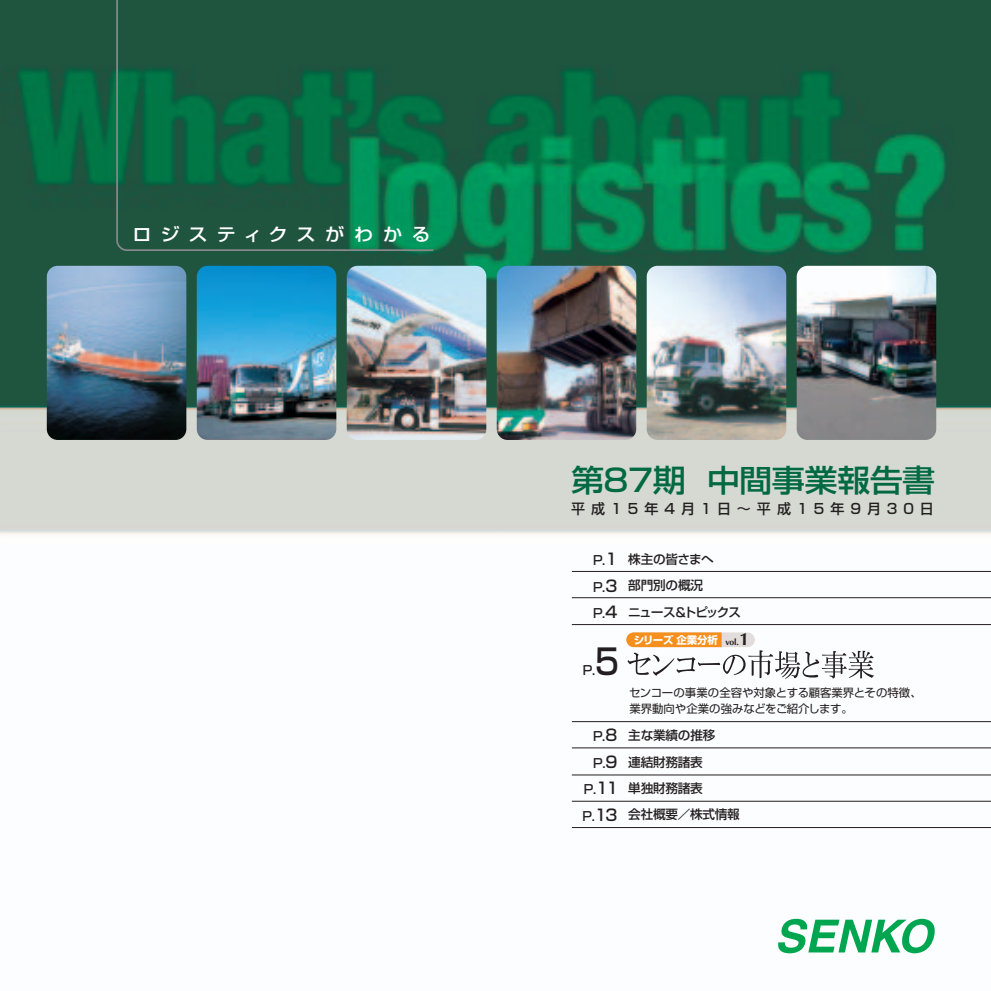
<style>
.page{position:relative;width:991px;height:991px;background:#fff}
.page>*{position:absolute;margin:0;border:0;box-sizing:border-box;transform-origin:0 0}
.t1{font:500 35px "Shin Go";color:#231f20;scale:.91 1}
.t2{font:500 30.97px "Shin Go";letter-spacing:-.02em;color:#026a43;scale:1.08 1}
.t3{font:500 17.68px "Shin Go";letter-spacing:.465em;color:#fff;scale:1.09 1}
.t4{font:500 14px "Shin Go";letter-spacing:.43em;color:#231f20}
.t5{font:500 12.6px/26.4px "Shin Go";letter-spacing:-.02em;color:#231f20}
.t6{font:500 12.6px/26.2px "Shin Go";letter-spacing:-.05em;color:#231f20}
.t7{font:11.38px/15.8px "Shin Go";color:#231f20}
.t8{font:700 10.5px "Shin Go";letter-spacing:-.02em;color:#fff}
.s1{font-size:15.75px}
.s2{font-family:"Optima";font-size:17.5px;color:#231f20}
</style>
<div class="page">
<img style="left:0;top:0;width:990px;height:954px">
<hr style="left:572px;top:571px;width:418px;height:1px;background:#231f20">
<hr style="left:572px;top:597px;width:418px;height:1px;background:#231f20">
<hr style="left:572px;top:624px;width:418px;height:1px;background:#231f20">
<hr style="left:572px;top:721px;width:418px;height:1px;background:#231f20">
<hr style="left:572px;top:747px;width:418px;height:1px;background:#231f20">
<hr style="left:572px;top:774px;width:418px;height:1px;background:#231f20">
<hr style="left:572px;top:801px;width:418px;height:1px;background:#231f20">
<hr style="left:572px;top:827px;width:418px;height:1px;background:#231f20">
<svg style="left:115px;top:0;width:320px;height:252px"></svg>
<svg style="left:626px;top:632px;width:248px;height:46px"></svg>
<svg style="left:777px;top:918px;width:160px;height:35px"></svg>
<img style="left:47px;top:266px;width:139px;height:174px;border-radius:11px">
<img style="left:197px;top:266px;width:139px;height:174px;border-radius:11px">
<img style="left:347px;top:266px;width:139px;height:174px;border-radius:11px">
<img style="left:496px;top:266px;width:140px;height:174px;border-radius:11px">
<img style="left:646px;top:266px;width:140px;height:174px;border-radius:11px">
<img style="left:796px;top:266px;width:140px;height:174px;border-radius:11px">
<h3 class="t3" style="left:132px;top:228px;width:275px">ロジスティクスがわかる</h3>
<h2 class="t2" style="left:571px;top:469px;width:339px">第87期 中間事業報告書</h2>
<p class="t4" style="left:571px;top:504px;width:364px">平成15年4月1日～平成15年9月30日</p>
<p class="t5" style="left:593px;top:549px;width:26px;text-align:justify">P.<span class="s1">1<br></span>P.<span class="s1">3<br></span>P.<span class="s1">4</span></p>
<h1 class="t1" style="left:595px;top:649px;width:28px">5</h1>
<p class="t5" style="left:583px;top:658px;width:14px">P.</p>
<p class="t5" style="left:584px;top:724px;width:36px;text-align:right">P.<span class="s1">8<br></span>P.<span class="s1">9<br></span>P.<span class="s1">11</span></p>
<p class="t6" style="left:628px;top:548px;width:114px">株主の皆さまへ<br>部門別の概況<br>ニュース＆トピックス</p>
<p class="t8" style="left:633px;top:636px;width:117px">シリーズ 企業分析 <sub>vol.</sub><span class="s2">1</span></p>
<p class="t7" style="left:629px;top:686px;width:294px">センコーの事業の全容や対象とする顧客業界とその特徴、業界動向や企業の強みなどをご紹介します。</p>
<p class="t5" style="left:628px;top:723px;width:88px">主な業績の推移連結財務諸表単独財務諸表</p>
<p class="t5" style="left:582px;top:802px;width:159px">P.<span class="s1">13</span> 会社概要／株式情報</p>
</div>
